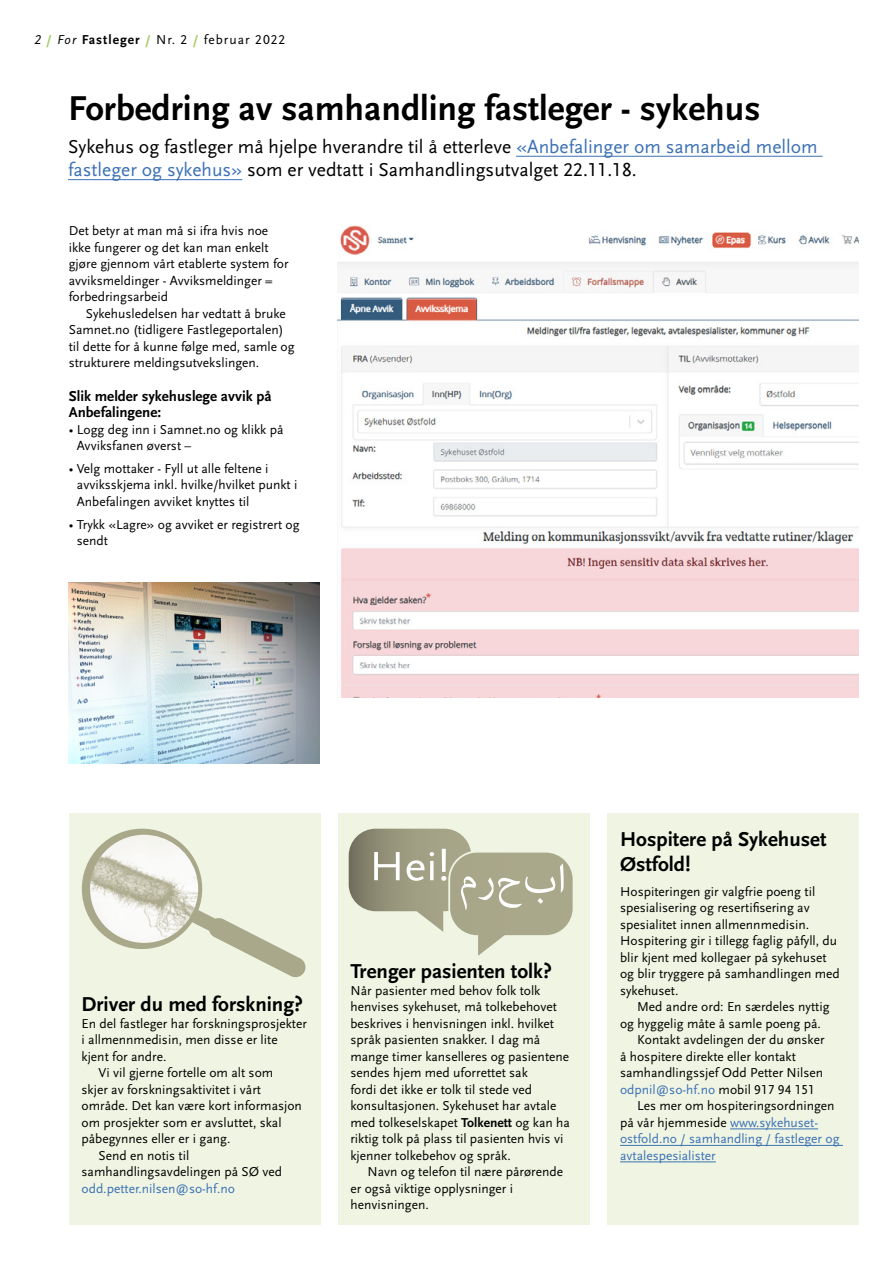
<style>
.page{position:relative;width:893px;height:1263px;background:#fff}
.page>*{position:absolute;margin:0;border:0;box-sizing:border-box;transform-origin:0 0}
.t1{font:700 36px "Scala Sans LF";color:#000}
.t2{font:700 21px/25.2px "Scala Sans";color:#000}
.t3{font:19.5px/23.4px "Scala Sans LF";color:#000}
.t4{font:700 15px/16.5px "Scala Sans";color:#000}
.t5{font:13.5px/16.5px "Scala Sans LF";color:#000}
.t6{font:13.5px "Scala Sans LF";color:#3c71b6}
.t7{font:13.5px "Scala Sans LF";letter-spacing:.075em;color:#000}
.s1{font-style:italic}
.s2{font-weight:700;color:#aace6e}
.s3{font-weight:700}
.s4{color:#3c71b6}
.s5{color:#000}
</style>
<div class="page">
<div style="left:69px;top:813px;width:251px;height:412px;background:#eff5e2"></div>
<div style="left:338px;top:813px;width:251px;height:412px;background:#eff5e2"></div>
<div style="left:607px;top:813px;width:252px;height:412px;background:#eff5e2"></div>
<hr style="left:730px;top:1128px;width:88px;height:1px;background:#3c71b6">
<hr style="left:620px;top:1145px;width:223px;height:1px;background:#3c71b6">
<hr style="left:620px;top:1161px;width:96px;height:1px;background:#3c71b6">
<hr style="left:516px;top:156px;width:307px;height:1px;background:#3c71b6">
<hr style="left:68px;top:179px;width:174px;height:1px;background:#3c71b6">
<svg style="left:81px;top:828px;width:225px;height:149px"></svg>
<img style="left:83px;top:835px;width:122px;height:114px">
<svg style="left:349px;top:829px;width:224px;height:127px"></svg>
<img style="left:68px;top:582px;width:252px;height:182px">
<img style="left:338px;top:225px;width:521px;height:473px">
<p class="t7" style="left:34px;top:32px;width:253px"><span class="s1">2</span> <span class="s2">/</span> <span class="s1">For</span> <span class="s3">Fastleger</span> <span class="s2">/</span> Nr. 2 <span class="s2">/</span> februar 2022</p>
<h1 class="t1" style="left:68px;top:89px;width:694px">Forbedring av samhandling fastleger - sykehus</h1>
<h3 class="t3" style="left:68px;top:135px;width:751px">Sykehus og fastleger må hjelpe hverandre til å etterleve <span class="s4">«Anbefalinger om samarbeid mellom fastleger og sykehus»</span> som er vedtatt i Samhandlingsutvalget 22.11.18.</h3>
<p class="t5" style="left:69px;top:223px;width:221px">Det betyr at man må si ifra hvis noe ikke fungerer og det kan man enkelt gjøre gjennom vårt etablerte system for avviksmeldinger - Avviksmeldinger = forbedringsarbeid</p>
<p class="t5" style="left:69px;top:306px;width:227px;text-indent:17px">Sykehusledelsen har vedtatt å bruke Samnet.no (tidligere Fastlegeportalen) til dette for å kunne følge med, samle og strukturere meldingsutvekslingen.</p>
<p class="t4" style="left:69px;top:388px;width:204px">Slik melder sykehuslege avvik på<br>Anbefalingene:</p>
<p class="t5" style="left:77px;top:421px;width:208px;text-indent:-8px">• Logg deg inn i Samnet.no og klikk på<br>Avviksfanen øverst –</p>
<p class="t5" style="left:77px;top:460px;width:222px;text-indent:-8px">• Velg mottaker - Fyll ut alle feltene i avviksskjema inkl. hvilke/hvilket punkt i<br>Anbefalingen avviket knyttes til</p>
<p class="t5" style="left:77px;top:516px;width:224px;text-indent:-8px">• Trykk «Lagre» og avviket er registrert og sendt</p>
<h2 class="t2" style="left:82px;top:992px;width:223px">Driver du med forskning?</h2>
<p class="t5" style="left:82px;top:1015px;width:227px">En del fastleger har forskningsprosjekter</p>
<p class="t5" style="left:82px;top:1032px;width:198px">i allmennmedisin, men disse er lite</p>
<p class="t5" style="left:82px;top:1048px;width:86px">kjent for andre.</p>
<p class="t5" style="left:99px;top:1065px;width:176px">Vi vil gjerne fortelle om alt som</p>
<p class="t5" style="left:82px;top:1081px;width:181px">skjer av forskningsaktivitet i vårt</p>
<p class="t5" style="left:82px;top:1098px;width:222px">område. Det kan være kort informasjon</p>
<p class="t5" style="left:82px;top:1114px;width:202px">om prosjekter som er avsluttet, skal</p>
<p class="t5" style="left:82px;top:1131px;width:150px">påbegynnes eller er i gang.</p>
<p class="t5" style="left:99px;top:1147px;width:92px">Send en notis til</p>
<p class="t5" style="left:82px;top:1164px;width:202px">samhandlingsavdelingen på SØ ved</p>
<p class="t6" style="left:82px;top:1181px;width:155px">odd.petter.nilsen@so-hf.no</p>
<h2 class="t2" style="left:350px;top:959px;width:203px">Trenger pasienten tolk?</h2>
<p class="t5" style="left:350px;top:982px;width:221px">Når pasienter med behov folk tolk henvises sykehuset, må tolkebehovet beskrives i henvisningen inkl. hvilket språk pasienten snakker. I dag må mange timer kanselleres og pasientene sendes hjem med uforrettet sak<br>fordi det ikke er tolk til stede ved konsultasjonen. Sykehuset har avtale med tolkeselskapet <span class="s3">Tolkenett</span> og kan ha riktig tolk på plass til pasienten hvis vi kjenner tolkebehov og språk.</p>
<p class="t5" style="left:350px;top:1164px;width:214px;text-indent:17px">Navn og telefon til nære pårørende er også viktige opplysninger i henvisningen.</p>
<h2 class="t2" style="left:620px;top:827px;width:208px">Hospitere på Sykehuset<br>Østfold!</h2>
<p class="t5" style="left:620px;top:883px;width:221px">Hospiteringen gir valgfrie poeng til spesialisering og resertifisering av spesialitet innen allmennmedisin.<br>Hospitering gir i tillegg faglig påfyll, du blir kjent med kollegaer på sykehuset og blir tryggere på samhandlingen med sykehuset.</p>
<p class="t5" style="left:637px;top:999px;width:194px">Med andre ord: En særdeles nyttig</p>
<p class="t5" style="left:620px;top:1015px;width:202px">og hyggelig måte å samle poeng på.</p>
<p class="t5" style="left:637px;top:1032px;width:189px">Kontakt avdelingen der du ønsker</p>
<p class="t5" style="left:620px;top:1048px;width:177px">å hospitere direkte eller kontakt</p>
<p class="t5" style="left:620px;top:1065px;width:205px">samhandlingssjef Odd Petter Nilsen</p>
<p class="t6" style="left:620px;top:1082px;width:196px">odpnil@so-hf.no <span class="s5">mobil 917 94 151</span></p>
<p class="t5" style="left:637px;top:1098px;width:199px">Les mer om hospiteringsordningen</p>
<p class="t5" style="left:620px;top:1114px;width:200px">på vår hjemmeside <span class="s4">www.sykehuset-</span></p>
<p class="t6" style="left:620px;top:1131px;width:221px">ostfold.no / samhandling / fastleger og</p>
<p class="t6" style="left:620px;top:1148px;width:97px">avtalespesialister</p>
</div>
